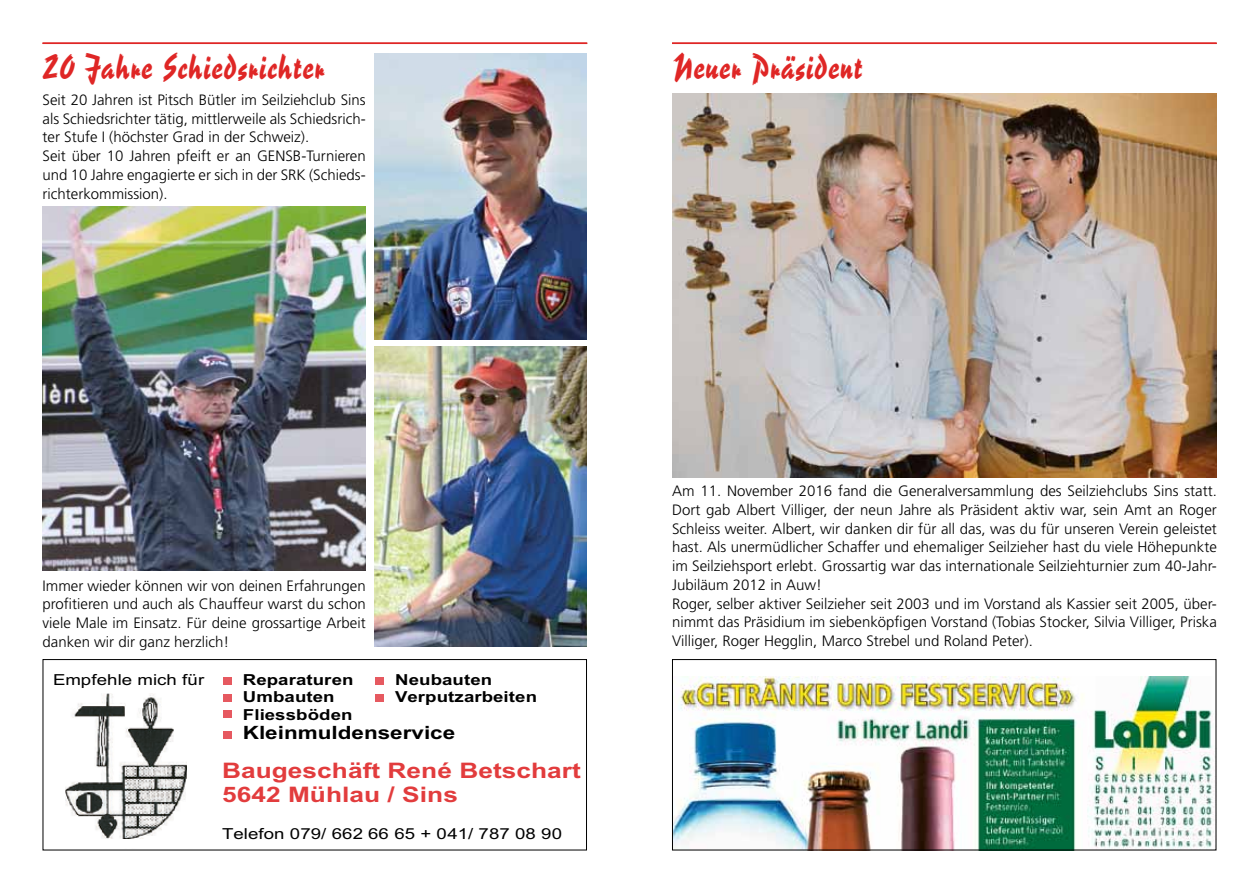
<style>
.page{position:relative;width:1259px;height:893px;background:#fff}
.page>*{position:absolute;margin:0;border:0;box-sizing:border-box;transform-origin:0 0}
.t1{font:33px "Reporter Two";letter-spacing:.03em;color:#df2625}
.t2{font:700 21.45px/24.5px "Arial";color:#e23c3d;scale:1.23 1}
.t3{font:700 18.3px "Arial";color:#000;scale:1.23 1}
.t4{font:700 15.15px "Arial";letter-spacing:.005em;color:#000;scale:1.23 1}
.t5{font:15.15px "Arial";color:#000;scale:1.23 1}
.t6{font:300 15px/18.8px "Frutiger";color:#000}
</style>
<div class="page">
<img style="left:374px;top:53px;width:213px;height:286px">
<svg style="left:42px;top:42px;width:286px;height:3px"></svg>
<hr style="left:43px;top:43px;width:544px;height:1px;background:#df2625">
<hr style="left:672px;top:43px;width:545px;height:1px;background:#df2625">
<svg style="left:672px;top:42px;width:193px;height:3px"></svg>
<hr style="left:672px;top:43px;width:544px;height:1px;background:#df2625">
<svg style="left:106px;top:677px;width:278px;height:62px"></svg>
<div style="left:49px;top:705px;width:164px;height:143px;background:#fff"></div>
<img style="left:66px;top:694px;width:121px;height:144px">
<img style="left:674px;top:677px;width:540px;height:171px">
<div style="left:672px;top:659px;width:544px;height:191px;border:1px solid #000"></div>
<img style="left:374px;top:347px;width:213px;height:299px">
<img style="left:672px;top:94px;width:545px;height:383px">
<div style="left:43px;top:659px;width:544px;height:191px;border:1px solid #000"></div>
<img style="left:43px;top:207px;width:323px;height:363px">
<h1 class="t1" style="left:43px;top:46px;width:284px">20 Jahre Schiedsrichter</h1>
<h1 class="t1" style="left:672px;top:46px;width:192px">Neuer Präsident</h1>
<p class="t6" style="left:43px;top:90px;width:325px">Seit 20 Jahren ist Pitsch Bütler im Seilziehclub Sins als Schiedsrichter tätig, mittlerweile als Schiedsrich&shy;ter Stufe I (höchster Grad in der Schweiz).<br>Seit über 10 Jahren pfeift er an GENSB-Turnieren und 10 Jahre engagierte er sich in der SRK (Schieds&shy;richterkommission).</p>
<p class="t6" style="left:43px;top:576px;width:325px;text-align:justify">Immer wieder können wir von deinen Erfahrungen profitieren und auch als Chauffeur warst du schon viele Male im Einsatz. Für deine grossartige Arbeit danken wir dir ganz herzlich!</p>
<p class="t5" style="left:53px;top:674px;width:124px">Empfehle mich für</p>
<p class="t4" style="left:243px;top:674px;width:91px">Reparaturen</p>
<p class="t4" style="left:395px;top:674px;width:80px">Neubauten</p>
<p class="t4" style="left:243px;top:691px;width:76px">Umbauten</p>
<p class="t4" style="left:395px;top:691px;width:117px">Verputzarbeiten</p>
<p class="t4" style="left:243px;top:709px;width:91px">Fliessböden</p>
<p class="t3" style="left:243px;top:726px;width:174px">Kleinmuldenservice</p>
<h2 class="t2" style="left:222px;top:760px;width:293px">Baugeschäft René Betschart<br>5642 Mühlau / Sins</h2>
<p class="t5" style="left:222px;top:828px;width:278px">Telefon 079/ 662 66 65 + 041/ 787 08 90</p>
<p class="t6" style="left:672px;top:482px;width:546px">Am 11. November 2016 fand die Generalversammlung des Seilziehclubs Sins statt.<br>Dort gab Albert Villiger, der neun Jahre als Präsident aktiv war, sein Amt an Roger Schleiss weiter. Albert, wir danken dir für all das, was du für unseren Verein geleistet hast. Als unermüdlicher Schaffer und ehemaliger Seilzieher hast du viele Höhepunkte im Seilziehsport erlebt. Grossartig war das internationale Seilziehturnier zum 40-Jahr-Jubiläum 2012 in Auw!<br>Roger, selber aktiver Seilzieher seit 2003 und im Vorstand als Kassier seit 2005, über&shy;nimmt das Präsidium im siebenköpfigen Vorstand (Tobias Stocker, Silvia Villiger, Priska Villiger, Roger Hegglin, Marco Strebel und Roland Peter).</p>
</div>
